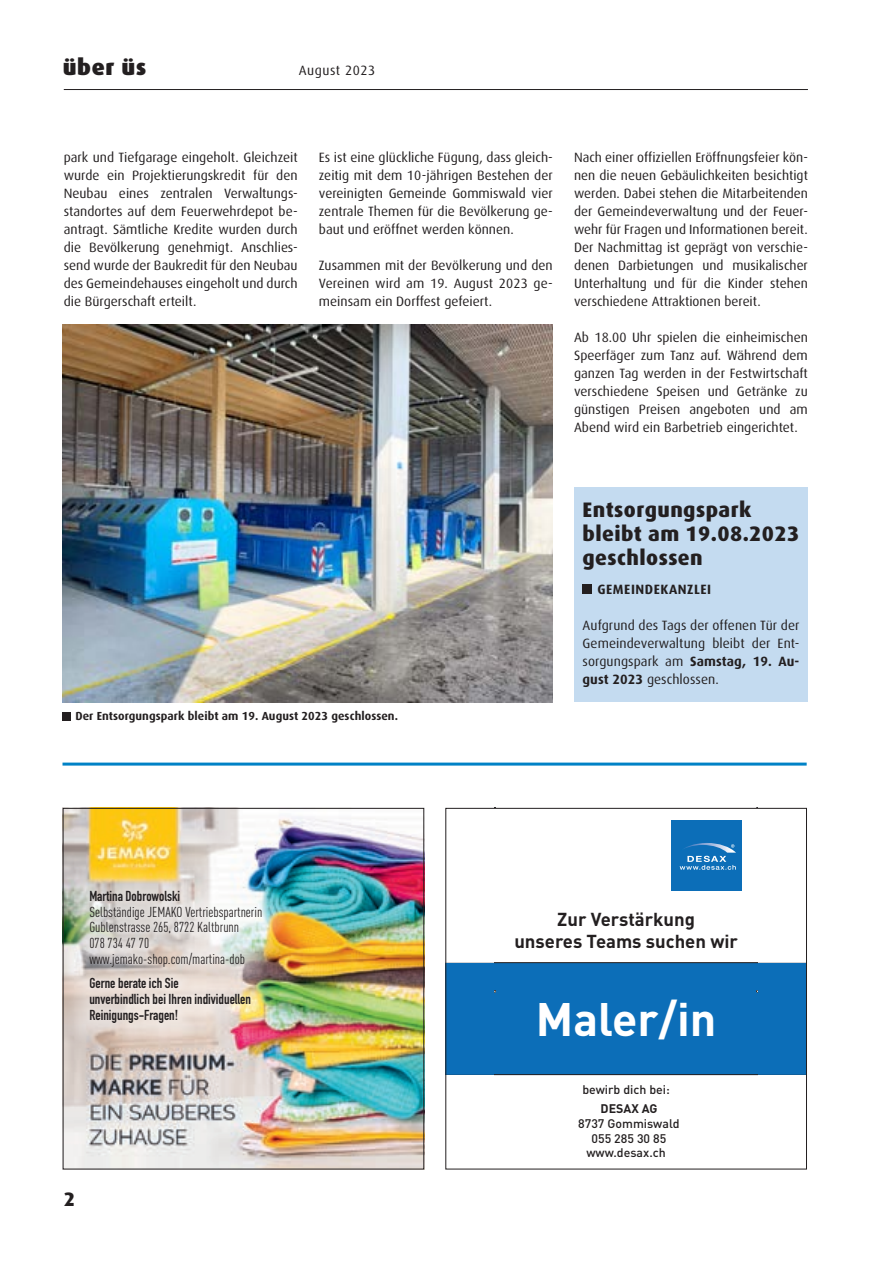
<style>
.page{position:relative;width:893px;height:1263px;background:#fff}
.page>*{position:absolute;margin:0;border:0;box-sizing:border-box;transform-origin:0 0}
.t1{font:700 46.35px "DIN Pro";color:#fff}
.t2{font:900 22.5px "Dax";letter-spacing:.03em;color:#231f20}
.t3{font:800 21px/24px "Dax";letter-spacing:.02em;color:#231f20}
.t4{font:800 19.5px "Dax";color:#231f20}
.t5{font:700 18.6px/22.2px "DIN Pro";color:#231f20;text-align:center}
.t6{font:14.25px/15.8px "DIN Cond";color:#231f20}
.t7{font:700 14.25px/15.8px "DIN Condensed";color:#231f20}
.t8{font:13.5px/18px "Dax";color:#231f20;text-align:justify}
.t9{font:700 13.5px "Dax";letter-spacing:.04em;color:#231f20}
.t10{font:13.5px "Dax";letter-spacing:.04em;color:#231f20}
.t11{font:500 12.3px/14.4px "DIN Pro";color:#231f20;text-align:center}
.t12{font:700 12.3px "DIN Pro";color:#231f20}
.t13{font:700 11.7px "Dax";letter-spacing:.005em;color:#231f20}
.s1{font-weight:700}
</style>
<div class="page">
<hr style="left:64px;top:89px;width:744px;height:1px;background:#231f20">
<div style="left:574px;top:488px;width:234px;height:214px;background:#c4dbf0"></div>
<div style="left:583px;top:585px;width:9px;height:9px;background:#231f20"></div>
<img style="left:63px;top:324px;width:490px;height:378px">
<div style="left:63px;top:712px;width:8px;height:8px;background:#231f20"></div>
<hr style="left:63px;top:762px;width:744px;height:3px;background:#0082c6">
<img style="left:65px;top:810px;width:357px;height:357px">
<img style="left:65px;top:865px;width:222px;height:183px">
<div style="left:63px;top:808px;width:361px;height:361px;border:1px solid #231f20"></div>
<div style="left:672px;top:820px;width:70px;height:71px;background:#0c6eb8"></div>
<svg style="left:679px;top:843px;width:57px;height:27px"></svg>
<div style="left:447px;top:962px;width:358px;height:113px;background:#0c6eb8"></div>
<div style="left:445px;top:808px;width:362px;height:361px;border:1px solid #231f20"></div>
<h2 class="t2" style="left:63px;top:54px;width:85px">über üs</h2>
<p class="t10" style="left:299px;top:63px;width:78px">August 2023</p>
<p class="t8" style="left:64px;top:148px;width:235px">park und Tiefgarage eingeholt. Gleichzeit wurde ein Projektierungskredit für den Neubau eines zentralen Verwaltungs&shy;standortes auf dem Feuerwehrdepot be&shy;antragt. Sämtliche Kredite wurden durch die Bevölkerung genehmigt. Anschlies&shy;send wurde der Baukredit für den Neubau des Gemeindehauses eingeholt und durch die Bürgerschaft erteilt.</p>
<p class="t8" style="left:319px;top:148px;width:235px">Es ist eine glückliche Fügung, dass gleich&shy;zeitig mit dem 10-jährigen Bestehen der vereinigten Gemeinde Gommiswald vier zentrale Themen für die Bevölkerung ge&shy;baut und eröffnet werden können.</p>
<p class="t8" style="left:319px;top:256px;width:235px">Zusammen mit der Bevölkerung und den Vereinen wird am 19. August 2023 ge&shy;meinsam ein Dorffest gefeiert.</p>
<p class="t8" style="left:574px;top:148px;width:235px">Nach einer offiziellen Eröffnungsfeier kön&shy;nen die neuen Gebäulichkeiten besichtigt werden. Dabei stehen die Mitarbeitenden der Gemeindeverwaltung und der Feuer&shy;wehr für Fragen und Informationen bereit.<br>Der Nachmittag ist geprägt von verschie&shy;denen Darbietungen und musikalischer Unterhaltung und für die Kinder stehen verschiedene Attraktionen bereit.</p>
<p class="t8" style="left:574px;top:328px;width:235px">Ab 18.00 Uhr spielen die einheimischen Speerfäger zum Tanz auf. Während dem ganzen Tag werden in der Festwirtschaft verschiedene Speisen und Getränke zu günstigen Preisen angeboten und am Abend wird ein Barbetrieb eingerichtet.</p>
<p class="t13" style="left:75px;top:709px;width:324px">Der Entsorgungspark bleibt am 19. August 2023 geschlossen.</p>
<h3 class="t3" style="left:583px;top:498px;width:218px">Entsorgungspark bleibt am 19.08.2023 geschlossen</h3>
<p class="t9" style="left:597px;top:582px;width:115px">GEMEINDEKANZLEI</p>
<p class="t8" style="left:583px;top:616px;width:218px">Aufgrund des Tags der offenen Tür der Gemeindeverwaltung bleibt der Ent&shy;sorgungspark am <span class="s1">Samstag, 19. Au&shy;gust 2023</span> geschlossen.</p>
<p class="t7" style="left:89px;top:888px;width:92px">Martina Dobrowolski</p>
<p class="t6" style="left:89px;top:904px;width:174px">Selbständige JEMAKO Vertriebspartnerin<br>Gublenstrasse 265, 8722 Kaltbrunn<br>078 734 47 70 www.jemako-shop.com/martina-dob</p>
<p class="t7" style="left:89px;top:975px;width:163px">Gerne berate ich Sie<br>unverbindlich bei Ihren individuellen<br>Reinigungs-Fragen!</p>
<h3 class="t4" style="left:64px;top:1188px;width:13px">2</h3>
<h3 class="t5" style="left:514px;top:907px;width:225px">Zur Verstärkung<br>unseres Teams suchen wir</h3>
<h1 class="t1" style="left:536px;top:988px;width:182px">Maler/in</h1>
<p class="t11" style="left:582px;top:1081px;width:89px">bewirb dich bei:</p>
<p class="t12" style="left:600px;top:1100px;width:58px">DESAX AG</p>
<p class="t11" style="left:578px;top:1116px;width:103px">8737 Gommiswald<br>055 285 30 85 www.desax.ch</p>
</div>
